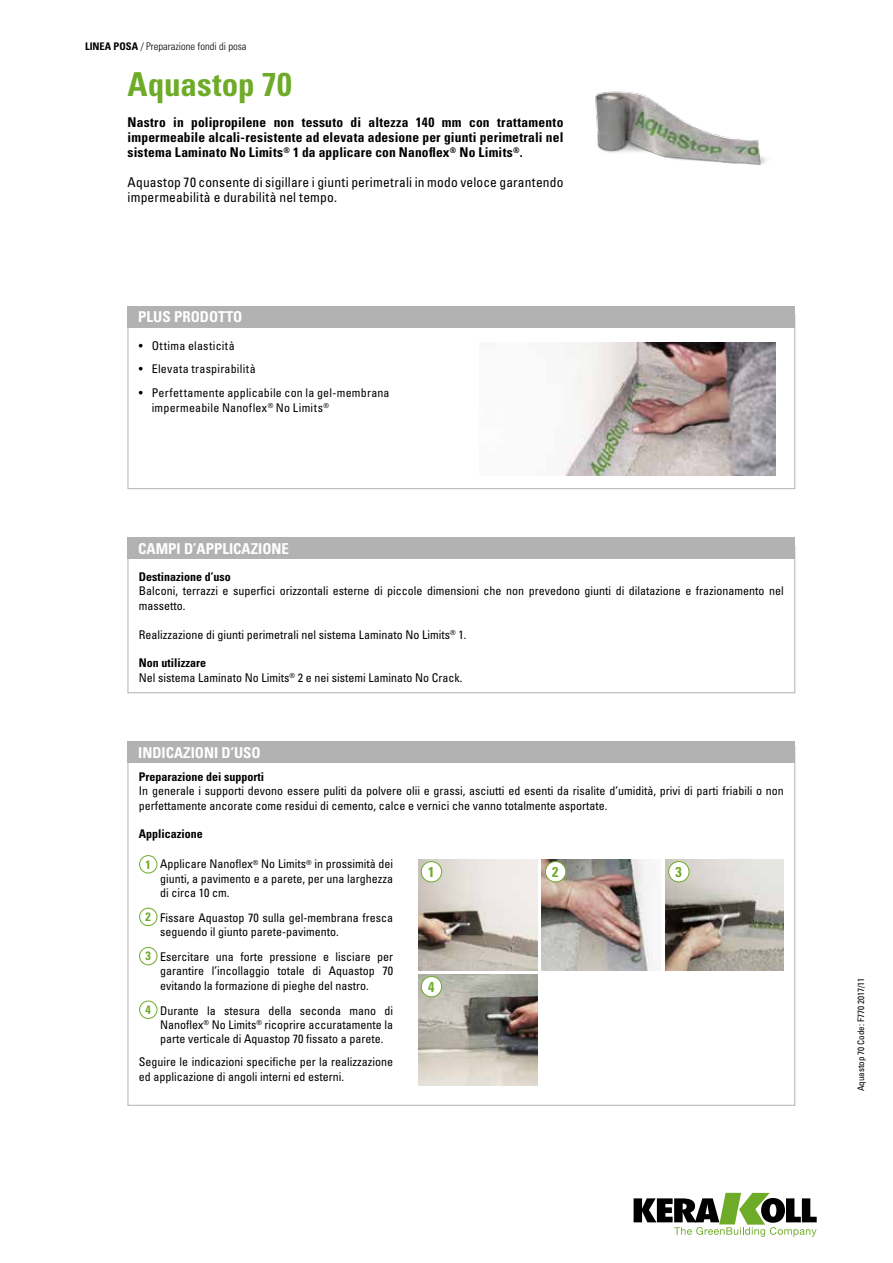
<style>
.page{position:relative;width:893px;height:1263px;background:#fff}
.page>*{position:absolute;margin:0;border:0;box-sizing:border-box;transform-origin:0 0}
.t1{font:700 condensed 33px "Univers LT Std";color:#6eab28}
.t2{font:700 condensed 15px "Univers LT Std";color:#fff}
.t3{font:700 condensed 14.25px "Univers LT Std";color:#6eab28}
.t4{font:700 condensed 13.5px/15px "Univers LT Std";letter-spacing:.015em;color:#000;text-align:justify}
.t5{font:condensed 13.5px/15px "Univers LT Std";letter-spacing:.015em;color:#000}
.t6{font:condensed 12px/14.4px "Univers LT Std";color:#000}
.t7{font:condensed 12px/15px "Univers LT Std";letter-spacing:.02em;color:#000}
.t8{font:700 condensed 12px "Univers LT Std";color:#000}
.t9{font:condensed 12px "Univers LT Std";letter-spacing:.03em;color:#000}
.t10{font:300 condensed 10.5px "Univers LT Std";color:#000}
.t11{font:condensed 9px "Univers LT Std";color:#000}
.s1{font-weight:700}
.s2{font-weight:700;font-size:12.15px;color:#6eab28}
</style>
<div class="page">
<svg style="left:634px;top:1193px;width:183px;height:44px"></svg>
<img style="left:595px;top:91px;width:172px;height:74px">
<div style="left:128px;top:306px;width:667px;height:21px;background:#b3b2b2"></div>
<img style="left:563px;top:342px;width:212px;height:133px">
<div style="left:128px;top:537px;width:667px;height:22px;background:#b3b2b2"></div>
<div style="left:139px;top:855px;width:18px;height:18px;border:1px solid #6eab28;border-radius:50%"></div>
<div style="left:139px;top:908px;width:18px;height:18px;border:1px solid #6eab28;border-radius:50%"></div>
<div style="left:139px;top:947px;width:18px;height:18px;border:1px solid #6eab28;border-radius:50%"></div>
<div style="left:139px;top:1001px;width:18px;height:18px;border:1px solid #6eab28;border-radius:50%"></div>
<div style="left:128px;top:742px;width:667px;height:21px;background:#b3b2b2"></div>
<img style="left:542px;top:859px;width:111px;height:111px">
<div style="left:545px;top:861px;width:21px;height:21px;background:#fff;border-radius:50%"></div>
<div style="left:545px;top:861px;width:21px;height:21px;border:1px solid #6eab28;border-radius:50%"></div>
<img style="left:419px;top:859px;width:118px;height:111px">
<div style="left:421px;top:861px;width:21px;height:21px;background:#fff;border-radius:50%"></div>
<div style="left:421px;top:861px;width:21px;height:21px;border:1px solid #6eab28;border-radius:50%"></div>
<img style="left:419px;top:974px;width:118px;height:111px">
<div style="left:421px;top:976px;width:21px;height:21px;background:#fff;border-radius:50%"></div>
<div style="left:421px;top:976px;width:21px;height:21px;border:1px solid #6eab28;border-radius:50%"></div>
<img style="left:665px;top:859px;width:118px;height:111px">
<div style="left:669px;top:861px;width:20px;height:21px;background:#fff;border-radius:50%"></div>
<div style="left:668px;top:861px;width:21px;height:21px;border:1px solid #6eab28;border-radius:50%"></div>
<p class="t10" style="left:85px;top:40px;width:163px"><span class="s1">LINEA POSA</span> / Preparazione fondi di posa</p>
<h1 class="t1" style="left:128px;top:64px;width:166px">Aquastop 70</h1>
<p class="t4" style="left:128px;top:114px;width:437px">Nastro in polipropilene non tessuto di altezza 140 mm con trattamento impermeabile alcali-resistente ad elevata adesione per giunti perimetrali nel sistema Laminato No Limits<sup>®</sup> 1 da applicare con Nanoflex<sup>®</sup> No Limits<sup>®</sup>.</p>
<p class="t5" style="left:128px;top:174px;width:437px">Aquastop 70 consente di sigillare i giunti perimetrali in modo veloce garantendo impermeabilità e durabilità nel tempo.</p>
<p class="t2" style="left:138px;top:308px;width:106px">PLUS PRODOTTO</p>
<p class="t9" style="left:139px;top:338px;width:97px">• Ottima elasticità</p>
<p class="t7" style="left:139px;top:361px;width:118px">• Elevata traspirabilità</p>
<p class="t7" style="left:152px;top:385px;width:239px;text-indent:-13px">• Perfettamente applicabile con la gel-membrana impermeabile Nanoflex<sup>®</sup> No Limits<sup>®</sup></p>
<p class="t2" style="left:138px;top:539px;width:152px">CAMPI D’APPLICAZIONE</p>
<p class="t8" style="left:139px;top:569px;width:93px">Destinazione d’uso</p>
<p class="t6" style="left:139px;top:584px;width:646px">Balconi, terrazzi e superfici orizzontali esterne di piccole dimensioni che non prevedono giunti di dilatazione e frazionamento nel massetto.</p>
<p class="t6" style="left:139px;top:627px;width:329px">Realizzazione di giunti perimetrali nel sistema Laminato No Limits<sup>®</sup> 1.</p>
<p class="t6" style="left:139px;top:656px;width:325px"><span class="s1">Non utilizzare<br></span>Nel sistema Laminato No Limits<sup>®</sup> 2 e nei sistemi Laminato No Crack.</p>
<p class="t2" style="left:138px;top:743px;width:124px">INDICAZIONI D’USO</p>
<p class="t8" style="left:139px;top:769px;width:127px">Preparazione dei supporti</p>
<p class="t6" style="left:139px;top:784px;width:646px">In generale i supporti devono essere puliti da polvere olii e grassi, asciutti ed esenti da risalite d’umidità, privi di parti friabili o non perfettamente ancorate come residui di cemento, calce e vernici che vanno totalmente asportate.</p>
<p class="t8" style="left:139px;top:827px;width:66px">Applicazione</p>
<p class="t6" style="left:160px;top:856px;width:235px;text-align:justify;text-indent:-15px"><span class="s2">1</span> Applicare Nanoflex<sup>®</sup> No Limits<sup>®</sup> in prossimità dei giunti, a pavimento e a parete, per una larghezza di circa 10 cm.</p>
<p class="t6" style="left:160px;top:910px;width:234px;text-indent:-15px"><span class="s2">2</span> Fissare Aquastop 70 sulla gel-membrana fresca seguendo il giunto parete-pavimento.</p>
<p class="t6" style="left:160px;top:949px;width:234px;text-align:justify;text-indent:-15px"><span class="s2">3</span> Esercitare una forte pressione e lisciare per garantire l’incollaggio totale di Aquastop 70 evitando la formazione di pieghe del nastro.</p>
<p class="t6" style="left:160px;top:1003px;width:234px;text-align:justify;text-indent:-15px"><span class="s2">4</span> Durante la stesura della seconda mano di Nanoflex<sup>®</sup> No Limits<sup>®</sup> ricoprire accuratamente la parte verticale di Aquastop 70 fissato a parete.</p>
<p class="t6" style="left:139px;top:1055px;width:256px">Seguire le indicazioni specifiche per la realizzazione ed applicazione di angoli interni ed esterni.</p>
<p class="t3" style="left:428px;top:863px;width:8px">1</p>
<p class="t3" style="left:552px;top:863px;width:8px">2</p>
<p class="t3" style="left:675px;top:863px;width:8px">3</p>
<p class="t3" style="left:428px;top:978px;width:8px">4</p>
<p class="t11" style="left:855px;top:1091px;width:115px;rotate:-90deg">Aquastop 70 Code: F770 2017/11</p>
</div>
